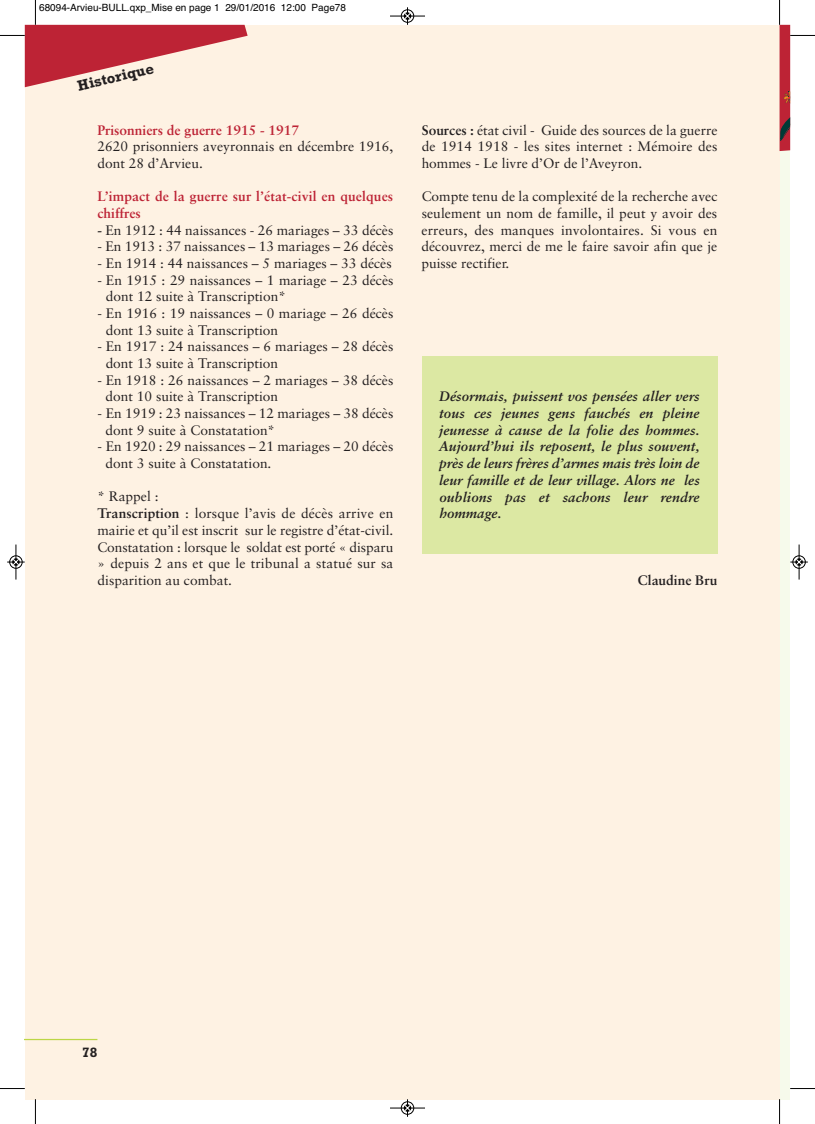
<style>
.page{position:relative;width:815px;height:1124px;background:#fff}
.page>*{position:absolute;margin:0;border:0;box-sizing:border-box;transform-origin:0 0}
.t1{font:700 15px "Rockwell";color:#231f20}
.t2{font:13.75px/16.6px "Sabon CE";color:#231f20}
.t3{font:italic 700 13.75px/16.6px "Sabon CE";letter-spacing:.01em;color:#231f20;text-align:justify}
.t4{font:700 13.75px/16.6px "Sabon CE";letter-spacing:.005em;color:#bd2335}
.t5{font:700 13.75px "Sabon CE";color:#231f20}
.t6{font:700 13.75px "Rockwell";color:#231f20}
.t7{font:10px "Helvetica";color:#000}
.s1{font-weight:700}
</style>
<div class="page">
<div style="left:780px;top:25px;width:10px;height:1073px;background:#f6faeb"></div>
<div style="left:25px;top:25px;width:755px;height:1073px;background:#fef2e3"></div>
<div style="left:422px;top:356px;width:295px;height:197px;background:#dce8a3"></div>
<hr style="left:25px;top:1038px;width:72px;height:1px;background:#bcd646">
<svg style="left:0;top:0;width:248px;height:87px"></svg>
<svg style="left:779px;top:0;width:36px;height:151px"></svg>
<svg style="left:35px;top:1098px;width:1px;height:25px"></svg>
<svg style="left:0;top:1088px;width:25px;height:1px"></svg>
<svg style="left:779px;top:1098px;width:1px;height:25px"></svg>
<svg style="left:790px;top:1088px;width:25px;height:1px"></svg>
<div style="left:401px;top:9px;width:13px;height:14px;border:1px solid #fff;border-radius:50%"></div>
<hr style="left:390px;top:16px;width:35px;height:1px;background:#000">
<div style="left:401px;top:10px;width:13px;height:12px;border:1px solid #000;border-radius:50%"></div>
<svg style="left:404px;top:7px;width:7px;height:18px"></svg>
<hr style="left:390px;top:1107px;width:35px;height:1px;background:#000">
<div style="left:401px;top:1101px;width:13px;height:13px;border:1px solid #000;border-radius:50%"></div>
<svg style="left:404px;top:1099px;width:7px;height:17px"></svg>
<div style="left:9px;top:555px;width:14px;height:13px;border:1px solid #fff;border-radius:50%"></div>
<hr style="left:16px;top:544px;width:1px;height:35px;background:#000">
<div style="left:10px;top:555px;width:12px;height:13px;border:1px solid #000;border-radius:50%"></div>
<svg style="left:7px;top:558px;width:18px;height:7px"></svg>
<div style="left:792px;top:555px;width:14px;height:13px;border:1px solid #fff;border-radius:50%"></div>
<hr style="left:799px;top:544px;width:1px;height:35px;background:#000">
<div style="left:793px;top:555px;width:12px;height:13px;border:1px solid #000;border-radius:50%"></div>
<svg style="left:790px;top:558px;width:18px;height:7px"></svg>
<p class="t7" style="left:39px;top:2px;width:308px">68094-Arvieu-BULL.qxp_Mise en page 1 29/01/2016 12:00 Page78</p>
<p class="t1" style="left:76px;top:77px;width:79px;rotate:-13deg">Historique</p>
<p class="t4" style="left:97px;top:123px;width:203px">Prisonniers de guerre 1915 - 1917</p>
<p class="t2" style="left:97px;top:139px;width:297px">2620 prisonniers aveyronnais en décembre 1916, dont 28 d’Arvieu.</p>
<p class="t4" style="left:97px;top:189px;width:297px">L’impact de la guerre sur l’état-civil en quelques chiffres</p>
<p class="t2" style="left:97px;top:222px;width:297px"><span class="s1">-</span> En 1912 : 44 naissances - 26 mariages – 33 décès</p>
<p class="t2" style="left:97px;top:239px;width:297px">- En 1913 : 37 naissances – 13 mariages – 26 décès</p>
<p class="t2" style="left:98px;top:256px;width:296px">- En 1914 : 44 naissances – 5 mariages – 33 décès</p>
<p class="t2" style="left:106px;top:272px;width:289px;text-indent:-8px">- En 1915 : 29 naissances – 1 mariage – 23 décès dont 12 suite à Transcription*</p>
<p class="t2" style="left:106px;top:306px;width:289px;text-indent:-8px">- En 1916 : 19 naissances – 0 mariage – 26 décès dont 13 suite à Transcription</p>
<p class="t2" style="left:106px;top:339px;width:289px;text-indent:-8px">- En 1917 : 24 naissances – 6 mariages – 28 décès dont 13 suite à Transcription</p>
<p class="t2" style="left:106px;top:372px;width:289px;text-indent:-8px">- En 1918 : 26 naissances – 2 mariages – 38 décès dont 10 suite à Transcription</p>
<p class="t2" style="left:106px;top:406px;width:289px;text-indent:-8px">- En 1919 : 23 naissances – 12 mariages – 38 décès dont 9 suite à Constatation*</p>
<p class="t2" style="left:106px;top:439px;width:289px;text-indent:-8px">- En 1920 : 29 naissances – 21 mariages – 20 décès dont 3 suite à Constatation.</p>
<p class="t2" style="left:97px;top:489px;width:298px">* Rappel :<br><span class="s1">Transcription</span> : lorsque l’avis de décès arrive en mairie et qu’il est inscrit sur le registre d’état-civil.<br>Constatation : lorsque le soldat est porté « disparu » depuis 2 ans et que le tribunal a statué sur sa disparition au combat.</p>
<p class="t2" style="left:422px;top:123px;width:297px;text-align:justify"><span class="s1">Sources :</span> état civil - Guide des sources de la guerre de 1914 1918 - les sites internet : Mémoire des hommes - Le livre d’Or de l’Aveyron.</p>
<p class="t2" style="left:422px;top:189px;width:297px;text-align:justify">Compte tenu de la complexité de la recherche avec seulement un nom de famille, il peut y avoir des erreurs, des manques involontaires. Si vous en découvrez, merci de me le faire savoir afin que je puisse rectifier.</p>
<p class="t3" style="left:439px;top:389px;width:262px">Désormais, puissent vos pensées aller vers tous ces jeunes gens fauchés en pleine jeunesse à cause de la folie des hommes.<br>Aujourd’hui ils reposent, le plus souvent, près de leurs frères d’armes mais très loin de leur famille et de leur village. Alors ne les oublions pas et sachons leur rendre hommage.</p>
<p class="t5" style="left:638px;top:574px;width:81px">Claudine Bru</p>
<p class="t6" style="left:82px;top:1043px;width:17px">78</p>
</div>
